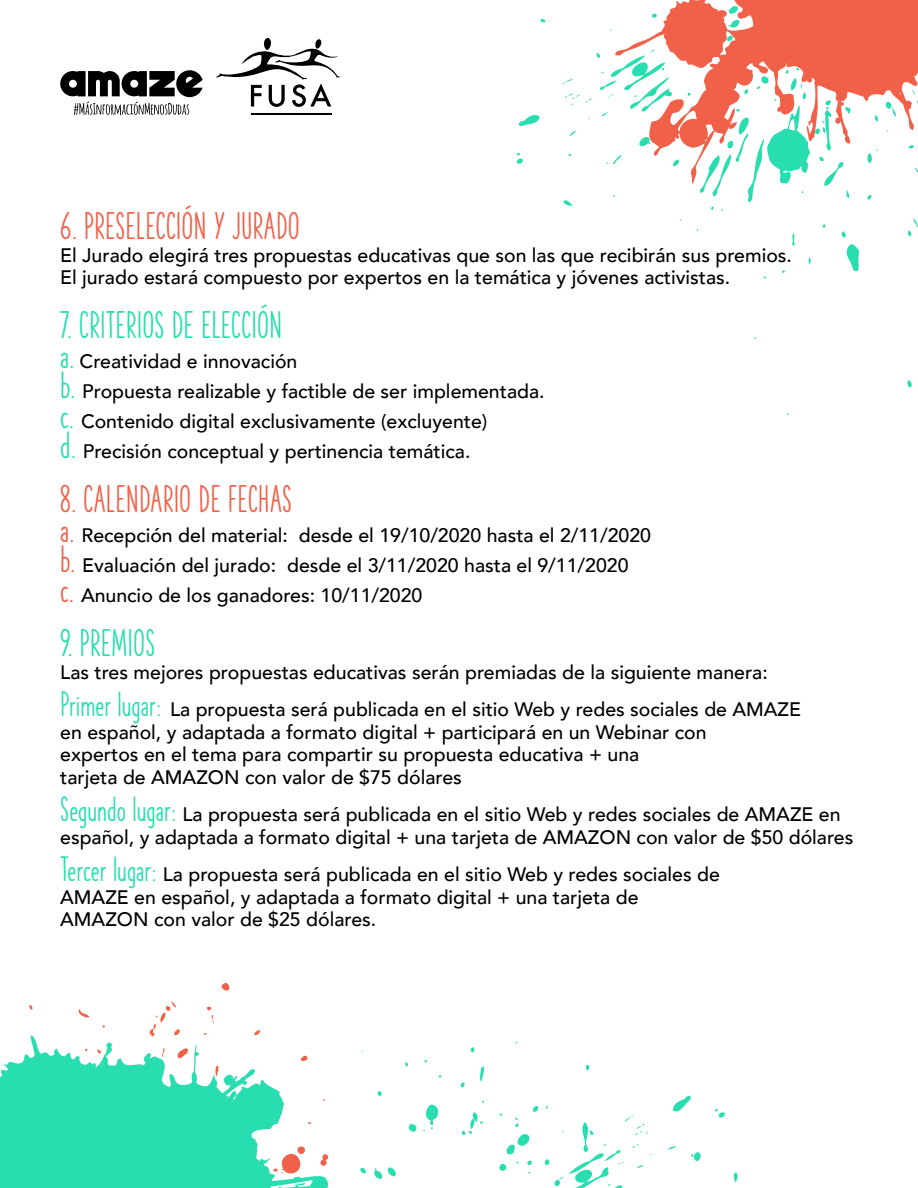
<style>
.page{position:relative;width:918px;height:1188px;background:#fff}
.page>*{position:absolute;margin:0;border:0;box-sizing:border-box;transform-origin:0 0}
.t1{font:900 36px "The Hand";color:#f16149}
.t2{font:900 36px "The Hand";color:#28deb0}
.t3{font:500 19.5px/22.5px "Avenir";color:#000}
.s1{font-family:"The Hand";font-weight:900;font-size:36px;color:#28deb0}
.s2{font-family:"The Hand";font-weight:900;font-size:36px;color:#f16149}
.s3{font-family:"The Hand";font-weight:900;font-size:33px;color:#28deb0}
</style>
<div class="page">
<svg style="left:621px;top:0;width:297px;height:184px;fill:#f16149"></svg>
<svg style="left:912px;top:89px;width:6px;height:49px"></svg>
<svg style="left:908px;top:145px;width:6px;height:4px"></svg>
<svg style="left:867px;top:194px;width:5px;height:6px"></svg>
<svg style="left:874px;top:115px;width:5px;height:7px"></svg>
<svg style="left:907px;top:380px;width:5px;height:8px"></svg>
<svg style="left:907px;top:218px;width:11px;height:18px"></svg>
<svg style="left:914px;top:167px;width:4px;height:9px"></svg>
<svg style="left:846px;top:244px;width:13px;height:28px"></svg>
<svg style="left:841px;top:231px;width:5px;height:7px"></svg>
<svg style="left:885px;top:102px;width:12px;height:15px"></svg>
<svg style="left:867px;top:149px;width:11px;height:14px"></svg>
<svg style="left:808px;top:258px;width:3px;height:6px"></svg>
<svg style="left:792px;top:233px;width:3px;height:13px"></svg>
<svg style="left:698px;top:68px;width:153px;height:143px"></svg>
<svg style="left:672px;top:159px;width:9px;height:8px"></svg>
<svg style="left:724px;top:5px;width:17px;height:36px"></svg>
<svg style="left:688px;top:92px;width:3px;height:4px"></svg>
<svg style="left:639px;top:134px;width:13px;height:14px"></svg>
<svg style="left:607px;top:155px;width:14px;height:10px"></svg>
<svg style="left:563px;top:200px;width:10px;height:6px"></svg>
<svg style="left:651px;top:12px;width:6px;height:7px"></svg>
<svg style="left:569px;top:131px;width:7px;height:5px"></svg>
<svg style="left:586px;top:49px;width:87px;height:70px"></svg>
<svg style="left:519px;top:115px;width:21px;height:12px"></svg>
<svg style="left:516px;top:153px;width:7px;height:11px"></svg>
<svg style="left:540px;top:19px;width:6px;height:4px"></svg>
<svg style="left:565px;top:93px;width:15px;height:12px"></svg>
<svg style="left:562px;top:79px;width:11px;height:6px"></svg>
<svg style="left:60px;top:70px;width:143px;height:45px"></svg>
<hr style="left:251px;top:114px;width:81px;height:1px;background:#000">
<svg style="left:216px;top:38px;width:125px;height:69px"></svg>
<svg style="left:480px;top:1066px;width:4px;height:16px"></svg>
<svg style="left:733px;top:1172px;width:5px;height:10px"></svg>
<svg style="left:691px;top:1152px;width:10px;height:9px"></svg>
<svg style="left:668px;top:1146px;width:8px;height:4px"></svg>
<svg style="left:673px;top:1096px;width:18px;height:16px"></svg>
<svg style="left:715px;top:1108px;width:10px;height:10px"></svg>
<svg style="left:460px;top:1082px;width:5px;height:6px"></svg>
<svg style="left:586px;top:1065px;width:4px;height:5px"></svg>
<svg style="left:360px;top:1167px;width:36px;height:12px"></svg>
<svg style="left:377px;top:1091px;width:5px;height:5px"></svg>
<svg style="left:461px;top:1112px;width:22px;height:24px"></svg>
<svg style="left:405px;top:1062px;width:3px;height:5px"></svg>
<svg style="left:499px;top:1106px;width:153px;height:82px"></svg>
<svg style="left:470px;top:1047px;width:5px;height:6px"></svg>
<svg style="left:409px;top:1105px;width:30px;height:27px"></svg>
<svg style="left:0;top:1035px;width:328px;height:153px;fill:#28deb0"></svg>
<svg style="left:320px;top:1154px;width:8px;height:12px"></svg>
<svg style="left:254px;top:1030px;width:6px;height:5px"></svg>
<svg style="left:221px;top:983px;width:9px;height:8px"></svg>
<svg style="left:215px;top:1066px;width:3px;height:10px"></svg>
<svg style="left:207px;top:1006px;width:6px;height:17px"></svg>
<svg style="left:301px;top:1055px;width:7px;height:8px"></svg>
<svg style="left:29px;top:1005px;width:4px;height:5px"></svg>
<svg style="left:78px;top:1009px;width:11px;height:9px"></svg>
<svg style="left:178px;top:1048px;width:10px;height:10px"></svg>
<svg style="left:97px;top:1049px;width:4px;height:5px"></svg>
<svg style="left:162px;top:1048px;width:2px;height:9px"></svg>
<svg style="left:150px;top:1002px;width:30px;height:34px"></svg>
<svg style="left:273px;top:1146px;width:32px;height:28px"></svg>
<h1 class="t1" style="left:60px;top:205px;width:241px">6. PRESELECCIÓN Y JURADO</h1>
<p class="t3" style="left:60px;top:243px;width:733px">El Jurado elegirá tres propuestas educativas que son las que recibirán sus premios.<br>El jurado estará compuesto por expertos en la temática y jóvenes activistas.</p>
<h1 class="t2" style="left:60px;top:304px;width:224px">7. CRITERIOS DE ELECCIÓN</h1>
<p class="t3" style="left:60px;top:346px;width:486px;line-height:30px"><span class="s1">a.</span> Creatividad e innovación<br><span class="s1">b.</span> Propuesta realizable y factible de ser implementada. <span class="s1">c.</span> Contenido digital exclusivamente (excluyente)<br><span class="s1">d.</span> Precisión conceptual y pertinencia temática.</p>
<h1 class="t1" style="left:60px;top:478px;width:233px">8. CALENDARIO DE FECHAS</h1>
<p class="t3" style="left:60px;top:520px;width:592px;line-height:30px"><span class="s2">a.</span> Recepción del material: desde el 19/10/2020 hasta el 2/11/2020 <span class="s2">b.</span> Evaluación del jurado: desde el 3/11/2020 hasta el 9/11/2020<br><span class="s2">c.</span> Anuncio de los ganadores: 10/11/2020</p>
<h1 class="t2" style="left:60px;top:622px;width:97px">9. PREMIOS</h1>
<p class="t3" style="left:60px;top:652px;width:742px;line-height:37.5px">Las tres mejores propuestas educativas serán premiadas de la siguiente manera:<br><span class="s3">Primer lugar:</span> La propuesta será publicada en el sitio Web y redes sociales de AMAZE</p>
<p class="t3" style="left:60px;top:720px;width:648px">en español, y adaptada a formato digital + participará en un Webinar con expertos en el tema para compartir su propuesta educativa + una<br>tarjeta de AMAZON con valor de $75 dólares</p>
<p class="t3" style="left:60px;top:802px;width:795px"><span class="s3">Segundo lugar:</span> La propuesta será publicada en el sitio Web y redes sociales de AMAZE en español, y adaptada a formato digital + una tarjeta de AMAZON con valor de $50 dólares</p>
<p class="t3" style="left:60px;top:862px;width:661px"><span class="s3">Tercer lugar:</span> La propuesta será publicada en el sitio Web y redes sociales de<br>AMAZE en español, y adaptada a formato digital + una tarjeta de<br>AMAZON con valor de $25 dólares.</p>
</div>
